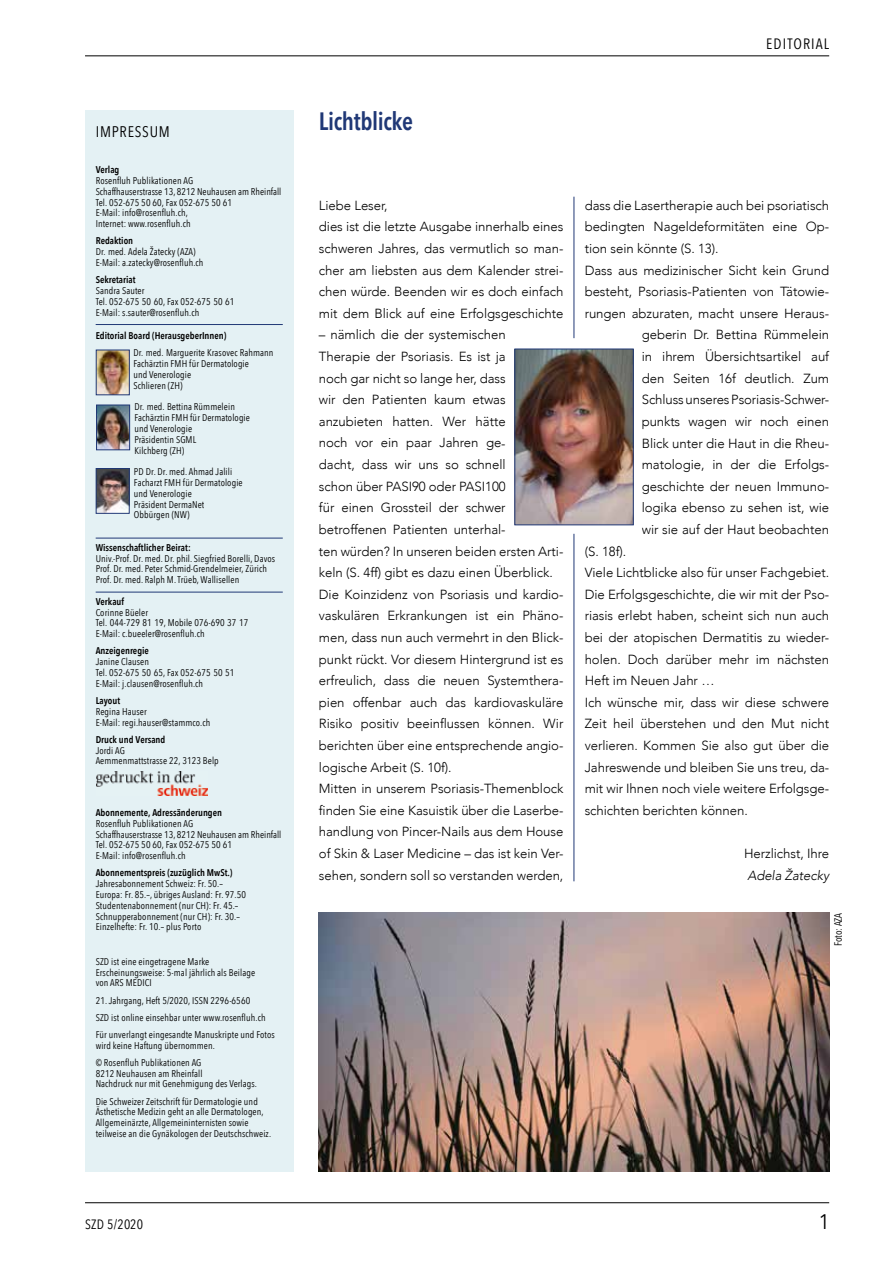
<style>
.page{position:relative;width:893px;height:1263px;background:#fff}
.page>*{position:absolute;margin:0;border:0;box-sizing:border-box;transform-origin:0 0}
.t1{font:600 25.05px "Avenir Next Condensed";letter-spacing:-.015em;color:#203876}
.t2{font:21px "Avenir Next Condensed";color:#000}
.t3{font:15.3px "Avenir Next Condensed";letter-spacing:.05em;color:#000}
.t4{font:15px "Avenir Next Condensed";letter-spacing:.07em;color:#000}
.t5{font:13.5px "Avenir Next Condensed";letter-spacing:.02em;color:#000}
.t6{font:300 13.2px/21.6px "Avenir";letter-spacing:-.005em;color:#000}
.t7{font:italic 300 13.2px "Avenir";letter-spacing:-.005em;color:#000}
.t8{font:10.5px "Avenir Next Condensed";letter-spacing:-.01em;color:#000}
.t9{font:9.75px/10.8px "Avenir Next Condensed";letter-spacing:.01em;color:#000}
.t10{font:600 9.75px "Avenir Next Condensed";color:#000}
</style>
<div class="page">
<hr style="left:85px;top:55px;width:744px;height:1px;background:#000">
<hr style="left:85px;top:1202px;width:744px;height:1px;background:#000">
<div style="left:85px;top:111px;width:208px;height:1060px;background:#e4f1f4"></div>
<hr style="left:96px;top:324px;width:187px;height:1px;background:#203876">
<hr style="left:96px;top:538px;width:187px;height:1px;background:#203876">
<hr style="left:96px;top:592px;width:187px;height:1px;background:#203876">
<img style="left:96px;top:771px;width:112px;height:24px">
<img style="left:98px;top:407px;width:30px;height:41px">
<div style="left:96px;top:405px;width:34px;height:45px;border:1px solid #203876"></div>
<img style="left:98px;top:352px;width:30px;height:41px">
<div style="left:96px;top:350px;width:34px;height:45px;border:1px solid #203876"></div>
<img style="left:98px;top:470px;width:30px;height:42px">
<div style="left:96px;top:468px;width:34px;height:46px;border:1px solid #203876"></div>
<hr style="left:574px;top:197px;width:1px;height:684px;background:#203876">
<div style="left:506px;top:338px;width:136px;height:196px;background:#fff"></div>
<img style="left:516px;top:351px;width:116px;height:172px">
<div style="left:514px;top:349px;width:120px;height:176px;border:1px solid #203876"></div>
<img style="left:319px;top:912px;width:510px;height:259px">
<p class="t3" style="left:96px;top:118px;width:76px">IMPRESSUM</p>
<p class="t10" style="left:96px;top:161px;width:25px">Verlag</p>
<p class="t9" style="left:96px;top:175px;width:187px">Rosenfluh Publikationen AG<br>Schaffhauserstrasse 13, 8212 Neuhausen am Rheinfall Tel. 052-675 50 60, Fax 052-675 50 61<br>E-Mail: info@rosenfluh.ch,<br>Internet: www.rosenfluh.ch</p>
<p class="t10" style="left:96px;top:233px;width:39px">Redaktion</p>
<p class="t9" style="left:96px;top:246px;width:109px">Dr. med. Adela Žatecky (AZA)<br>E-Mail: a.zatecky@rosenfluh.ch</p>
<p class="t10" style="left:96px;top:271px;width:41px">Sekretariat</p>
<p class="t9" style="left:96px;top:285px;width:140px">Sandra Sauter<br>Tel. 052-675 50 60, Fax 052-675 50 61<br>E-Mail: s.sauter@rosenfluh.ch</p>
<p class="t10" style="left:96px;top:327px;width:132px">Editorial Board (HerausgeberInnen)</p>
<p class="t9" style="left:133px;top:347px;width:142px">Dr. med. Marguerite Krasovec Rahmann<br>Fachärztin FMH für Dermatologie<br>und Venerologie<br>Schlieren (ZH)</p>
<p class="t9" style="left:134px;top:401px;width:117px">Dr. med. Bettina Rümmelein<br>Fachärztin FMH für Dermatologie und Venerologie<br>Präsidentin SGML<br>Kilchberg (ZH)</p>
<p class="t9" style="left:134px;top:466px;width:110px">PD Dr. Dr. med. Ahmad Jalili<br>Facharzt FMH für Dermatologie und Venerologie<br>Präsident DermaNet<br>Obbürgen (NW)</p>
<p class="t10" style="left:96px;top:539px;width:97px">Wissenschaftlicher Beirat:</p>
<p class="t9" style="left:96px;top:552px;width:181px">Univ.-Prof. Dr. med. Dr. phil. Siegfried Borelli, Davos<br>Prof. Dr. med. Peter Schmid-Grendelmeier, Zürich<br>Prof. Dr. med. Ralph M. Trüeb, Wallisellen</p>
<p class="t10" style="left:96px;top:593px;width:30px">Verkauf</p>
<p class="t9" style="left:96px;top:606px;width:154px">Corinne Büeler<br>Tel. 044-729 81 19, Mobile 076-690 37 17<br>E-Mail: c.bueeler@rosenfluh.ch</p>
<p class="t10" style="left:96px;top:642px;width:55px">Anzeigenregie</p>
<p class="t9" style="left:96px;top:656px;width:140px">Janine Clausen<br>Tel. 052-675 50 65, Fax 052-675 50 51<br>E-Mail: j.clausen@rosenfluh.ch</p>
<p class="t10" style="left:96px;top:692px;width:26px">Layout</p>
<p class="t9" style="left:96px;top:705px;width:116px">Regina Hauser<br>E-Mail: regi.hauser@stammco.ch</p>
<p class="t10" style="left:96px;top:731px;width:71px">Druck und Versand</p>
<p class="t9" style="left:96px;top:744px;width:125px">Jordi AG<br>Aemmenmattstrasse 22, 3123 Belp</p>
<p class="t10" style="left:96px;top:804px;width:128px">Abonnemente, Adressänderungen</p>
<p class="t9" style="left:96px;top:817px;width:187px">Rosenfluh Publikationen AG<br>Schaffhauserstrasse 13, 8212 Neuhausen am Rheinfall Tel. 052-675 50 60, Fax 052-675 50 61<br>E-Mail: info@rosenfluh.ch</p>
<p class="t10" style="left:96px;top:864px;width:138px">Abonnementspreis (zuzüglich MwSt.)</p>
<p class="t9" style="left:96px;top:878px;width:152px">Jahresabonnement Schweiz: Fr. 50.– Europa: Fr. 85.–, übriges Ausland: Fr. 97.50<br>Studentenabonnement (nur CH): Fr. 45.– Schnupperabonnement (nur CH): Fr. 30.– Einzelhefte: Fr. 10.– plus Porto</p>
<p class="t9" style="left:96px;top:955px;width:161px">SZD ist eine eingetragene Marke<br>Erscheinungsweise: 5-mal jährlich als Beilage von ARS MEDICI</p>
<p class="t9" style="left:96px;top:991px;width:181px;line-height:17.2px">21. Jahrgang, Heft 5/2020, ISSN 2296-6560<br>SZD ist online einsehbar unter www.rosenfluh.ch<br>Für unverlangt eingesandte Manuskripte und Fotos</p>
<p class="t9" style="left:96px;top:1036px;width:121px;line-height:17.2px">wird keine Haftung übernommen. © Rosenfluh Publikationen AG</p>
<p class="t9" style="left:96px;top:1067px;width:163px">8212 Neuhausen am Rheinfall<br>Nachdruck nur mit Genehmigung des Verlags.</p>
<p class="t9" style="left:96px;top:1095px;width:177px">Die Schweizer Zeitschrift für Dermatologie und Ästhetische Medizin geht an alle Dermatologen, Allgemeinärzte, Allgemeininternisten sowie teilweise an die Gynäkologen der Deutschschweiz.</p>
<h1 class="t1" style="left:319px;top:99px;width:96px">Lichtblicke</h1>
<p class="t4" style="left:766px;top:31px;width:64px">EDITORIAL</p>
<p class="t6" style="left:319px;top:195px;width:246px">Liebe Leser,<br>dies ist die letzte Ausgabe innerhalb eines schweren Jahres, das vermutlich so man&shy;cher am liebsten aus dem Kalender strei&shy;chen würde. Beenden wir es doch einfach mit dem Blick auf eine Erfolgsgeschichte</p>
<p class="t6" style="left:319px;top:324px;width:246px">– nämlich die der systemischen<br>Therapie der Psoriasis. Es ist ja<br>noch gar nicht so lange her, dass<br>wir den Patienten kaum etwas anzubieten hatten. Wer hätte<br>noch vor ein paar Jahren ge-<br>dacht, dass wir uns so schnell<br>schon über PASI90 oder PASI100<br>für einen Grossteil der schwer betroffenen Patienten unterhal-<br>ten würden? In unseren beiden ersten Arti&shy;keln (S. 4ff) gibt es dazu einen Überblick.<br>Die Koinzidenz von Psoriasis und kardio&shy;vaskulären Erkrankungen ist ein Phäno&shy;men, dass nun auch vermehrt in den Blick&shy;punkt rückt. Vor diesem Hintergrund ist es erfreulich, dass die neuen Systemthera&shy;pien offenbar auch das kardiovaskuläre Risiko positiv beeinflussen können. Wir berichten über eine entsprechende angio&shy;logische Arbeit (S. 10f).<br>Mitten in unserem Psoriasis-Themenblock finden Sie eine Kasuistik über die Laserbe&shy;handlung von Pincer-Nails aus dem House of Skin &amp; Laser Medicine – das ist kein Ver&shy;sehen, sondern soll so verstanden werden,</p>
<p class="t6" style="left:585px;top:195px;width:246px">dass die Lasertherapie auch bei psoriatisch</p>
<p class="t6" style="left:585px;top:216px;width:246px">bedingten Nageldeformitäten eine Op-</p>
<p class="t6" style="left:585px;top:238px;width:135px">tion sein könnte (S. 13).</p>
<p class="t6" style="left:585px;top:259px;width:246px">Dass aus medizinischer Sicht kein Grund</p>
<p class="t6" style="left:585px;top:281px;width:246px">besteht, Psoriasis-Patienten von Tätowie-</p>
<p class="t6" style="left:585px;top:303px;width:246px">rungen abzuraten, macht unsere Heraus-</p>
<p class="t6" style="left:642px;top:324px;width:189px">geberin Dr. Bettina Rümmelein</p>
<p class="t6" style="left:642px;top:346px;width:189px">in ihrem Übersichtsartikel auf</p>
<p class="t6" style="left:642px;top:367px;width:189px">den Seiten 16f deutlich. Zum</p>
<p class="t6" style="left:642px;top:389px;width:189px">Schluss unseres Psoriasis-Schwer-</p>
<p class="t6" style="left:642px;top:411px;width:189px">punkts wagen wir noch einen</p>
<p class="t6" style="left:642px;top:432px;width:189px">Blick unter die Haut in die Rheu-</p>
<p class="t6" style="left:642px;top:454px;width:189px">matologie, in der die Erfolgs-</p>
<p class="t6" style="left:642px;top:475px;width:189px">geschichte der neuen Immuno-</p>
<p class="t6" style="left:642px;top:497px;width:189px">logika ebenso zu sehen ist, wie</p>
<p class="t6" style="left:642px;top:519px;width:189px">wir sie auf der Haut beobachten</p>
<p class="t6" style="left:585px;top:540px;width:43px">(S. 18f).</p>
<p class="t6" style="left:585px;top:562px;width:246px">Viele Lichtblicke also für unser Fachgebiet.</p>
<p class="t6" style="left:585px;top:583px;width:246px">Die Erfolgsgeschichte, die wir mit der Pso-</p>
<p class="t6" style="left:585px;top:605px;width:246px">riasis erlebt haben, scheint sich nun auch</p>
<p class="t6" style="left:585px;top:627px;width:246px">bei der atopischen Dermatitis zu wieder-</p>
<p class="t6" style="left:585px;top:648px;width:246px">holen. Doch darüber mehr im nächsten</p>
<p class="t6" style="left:585px;top:670px;width:131px">Heft im Neuen Jahr …</p>
<p class="t6" style="left:585px;top:691px;width:246px">Ich wünsche mir, dass wir diese schwere</p>
<p class="t6" style="left:585px;top:713px;width:246px">Zeit heil überstehen und den Mut nicht</p>
<p class="t6" style="left:585px;top:735px;width:246px">verlieren. Kommen Sie also gut über die</p>
<p class="t6" style="left:585px;top:756px;width:246px">Jahreswende und bleiben Sie uns treu, da-</p>
<p class="t6" style="left:585px;top:778px;width:246px">mit wir Ihnen noch viele weitere Erfolgsge-</p>
<p class="t6" style="left:585px;top:799px;width:165px">schichten berichten können.</p>
<p class="t6" style="left:744px;top:843px;width:87px">Herzlichst, Ihre</p>
<p class="t7" style="left:747px;top:867px;width:83px">Adela Žatecky</p>
<p class="t8" style="left:829px;top:946px;width:35px;rotate:-90deg">Foto: AZA</p>
<p class="t5" style="left:85px;top:1212px;width:60px">SZD 5/2020</p>
<h2 class="t2" style="left:819px;top:1203px;width:11px">1</h2>
</div>
